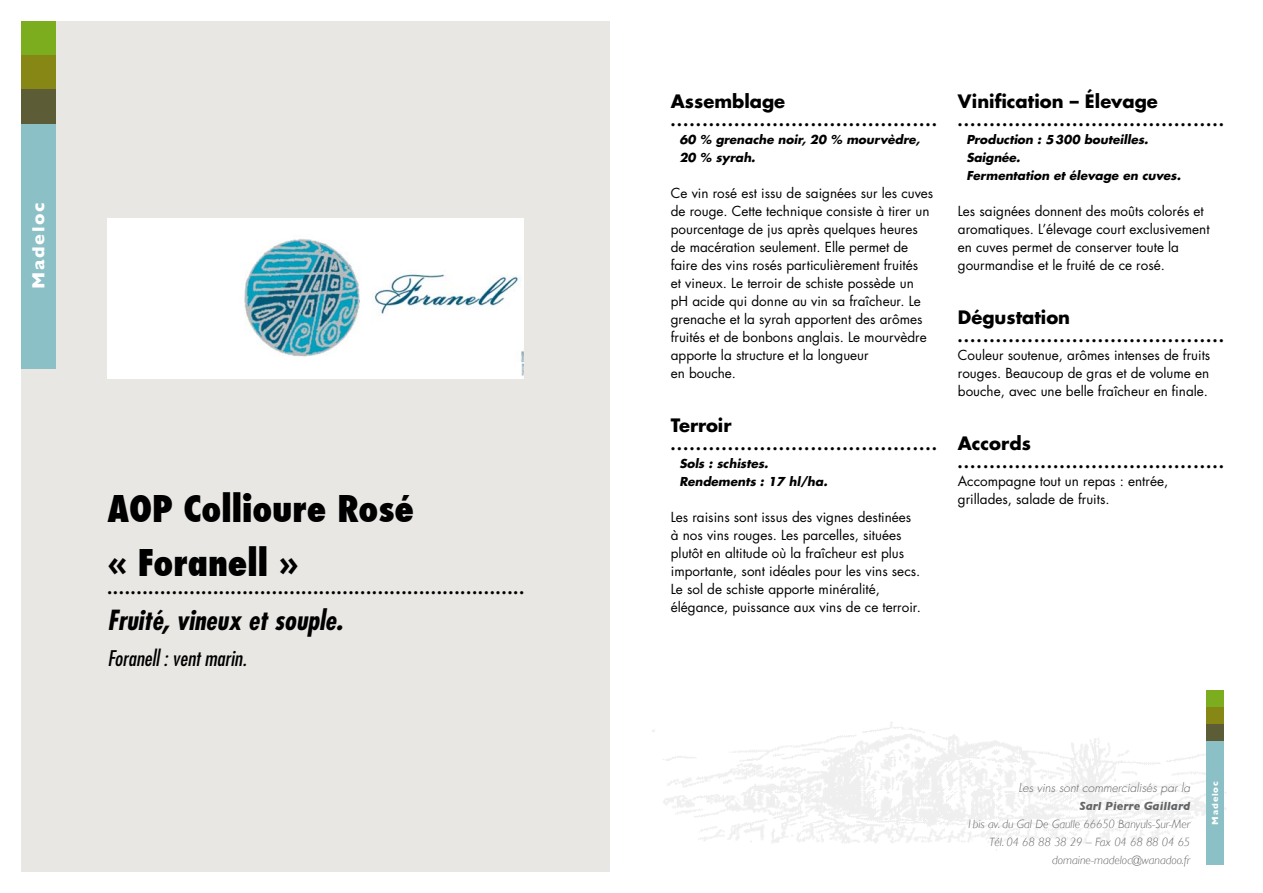
<style>
.page{position:relative;width:1263px;height:893px;background:#fff}
.page>*{position:absolute;margin:0;border:0;box-sizing:border-box;transform-origin:0 0}
.t1{font:800 condensed 36px/54px "Futura";color:#000}
.t2{font:italic 700 condensed 27px "Futura";color:#000}
.t3{font:italic condensed 21px "Futura";color:#000}
.t4{font:700 18px "Futura";color:#000}
.t5{font:700 18px "Gill Sans";letter-spacing:.1em;color:#fff}
.t6{font:13.5px/18px "Futura";color:#000}
.t7{font:700 13.5px "Futura";color:#000}
.t8{font:italic 700 12px/18px "Futura";color:#000}
.t9{font:italic 300 12px/18px "Gill Sans";color:#646567;text-align:right}
.t10{font:italic 300 12px "Futura";color:#646567}
.t11{font:italic 700 12px "Gill Sans";color:#646567}
.t12{font:700 9px "Gill Sans";letter-spacing:.1em;color:#fff}
</style>
<div class="page">
<div style="left:21px;top:21px;width:589px;height:851px;background:#e9e7e4"></div>
<img style="left:108px;top:218px;width:416px;height:160px">
<div style="left:21px;top:21px;width:34px;height:34px;background:#7bad1e"></div>
<div style="left:21px;top:55px;width:34px;height:35px;background:#878715"></div>
<div style="left:21px;top:90px;width:34px;height:34px;background:#5c5c37"></div>
<div style="left:21px;top:124px;width:34px;height:244px;background:#8bc0c7"></div>
<div style="left:1206px;top:690px;width:18px;height:18px;background:#7bad1e"></div>
<div style="left:1206px;top:708px;width:18px;height:17px;background:#878715"></div>
<div style="left:1206px;top:725px;width:18px;height:17px;background:#5c5c37"></div>
<div style="left:1206px;top:742px;width:18px;height:122px;background:#8bc0c7"></div>
<h3 class="t5" style="left:28px;top:289px;width:88px;rotate:-90deg">Madeloc</h3>
<h1 class="t1" style="left:107px;top:482px;width:308px">AOP Collioure Rosé « Foranell »</h1>
<p class="t7" style="left:107px;top:580px;width:418px">.......................................................................</p>
<h2 class="t2" style="left:107px;top:603px;width:237px">Fruité, vineux et souple.</h2>
<h3 class="t3" style="left:107px;top:645px;width:141px">Foranell : vent marin.</h3>
<h3 class="t4" style="left:671px;top:89px;width:116px">Assemblage</h3>
<p class="t7" style="left:671px;top:112px;width:267px">..........................................</p>
<p class="t8" style="left:679px;top:130px;width:242px">60 % grenache noir, 20 % mourvèdre,<br>20 % syrah.</p>
<p class="t6" style="left:671px;top:184px;width:264px">Ce vin rosé est issu de saignées sur les cuves de rouge. Cette technique consiste à tirer un pourcentage de jus après quelques heures de macération seulement. Elle permet de faire des vins rosés particulièrement fruités<br>et vineux. Le terroir de schiste possède un pH acide qui donne au vin sa fraîcheur. Le grenache et la syrah apportent des arômes fruités et de bonbons anglais. Le mourvèdre apporte la structure et la longueur<br>en bouche.</p>
<h3 class="t4" style="left:671px;top:413px;width:62px">Terroir</h3>
<p class="t7" style="left:671px;top:436px;width:267px">..........................................</p>
<p class="t8" style="left:679px;top:454px;width:150px">Sols : schistes.<br>Rendements : 17 hl/ha.</p>
<p class="t6" style="left:671px;top:508px;width:251px">Les raisins sont issus des vignes destinées à nos vins rouges. Les parcelles, situées plutôt en altitude où la fraîcheur est plus importante, sont idéales pour les vins secs.<br>Le sol de schiste apporte minéralité, élégance, puissance aux vins de ce terroir.</p>
<h3 class="t4" style="left:958px;top:89px;width:202px">Vinification – Élevage</h3>
<p class="t7" style="left:958px;top:112px;width:267px">..........................................</p>
<p class="t8" style="left:966px;top:130px;width:216px">Production : 5300 bouteilles.<br>Saignée.<br>Fermentation et élevage en cuves.</p>
<p class="t6" style="left:958px;top:202px;width:253px">Les saignées donnent des moûts colorés et aromatiques. L’élevage court exclusivement en cuves permet de conserver toute la gourmandise et le fruité de ce rosé.</p>
<h3 class="t4" style="left:958px;top:305px;width:114px">Dégustation</h3>
<p class="t7" style="left:958px;top:328px;width:267px">..........................................</p>
<p class="t6" style="left:958px;top:346px;width:254px;text-align:justify">Couleur soutenue, arômes intenses de fruits rouges. Beaucoup de gras et de volume en bouche, avec une belle fraîcheur en finale.</p>
<h3 class="t4" style="left:958px;top:431px;width:75px">Accords</h3>
<p class="t7" style="left:958px;top:454px;width:267px">..........................................</p>
<p class="t6" style="left:958px;top:472px;width:212px">Accompagne tout un repas : entrée, grillades, salade de fruits.</p>
<p class="t10" style="left:1019px;top:780px;width:173px">Les vins sont commercialisés par la</p>
<p class="t11" style="left:1079px;top:799px;width:112px">Sarl Pierre Gaillard</p>
<p class="t9" style="left:967px;top:815px;width:225px">1bis av. du Gal De Gaulle 66650 Banyuls-Sur-Mer<br>Tél. 04 68 88 38 29 – Fax 04 68 88 04 65 domaine-madeloc@wanadoo.fr</p>
<p class="t12" style="left:1210px;top:825px;width:45px;rotate:-90deg">Madeloc</p>
</div>
